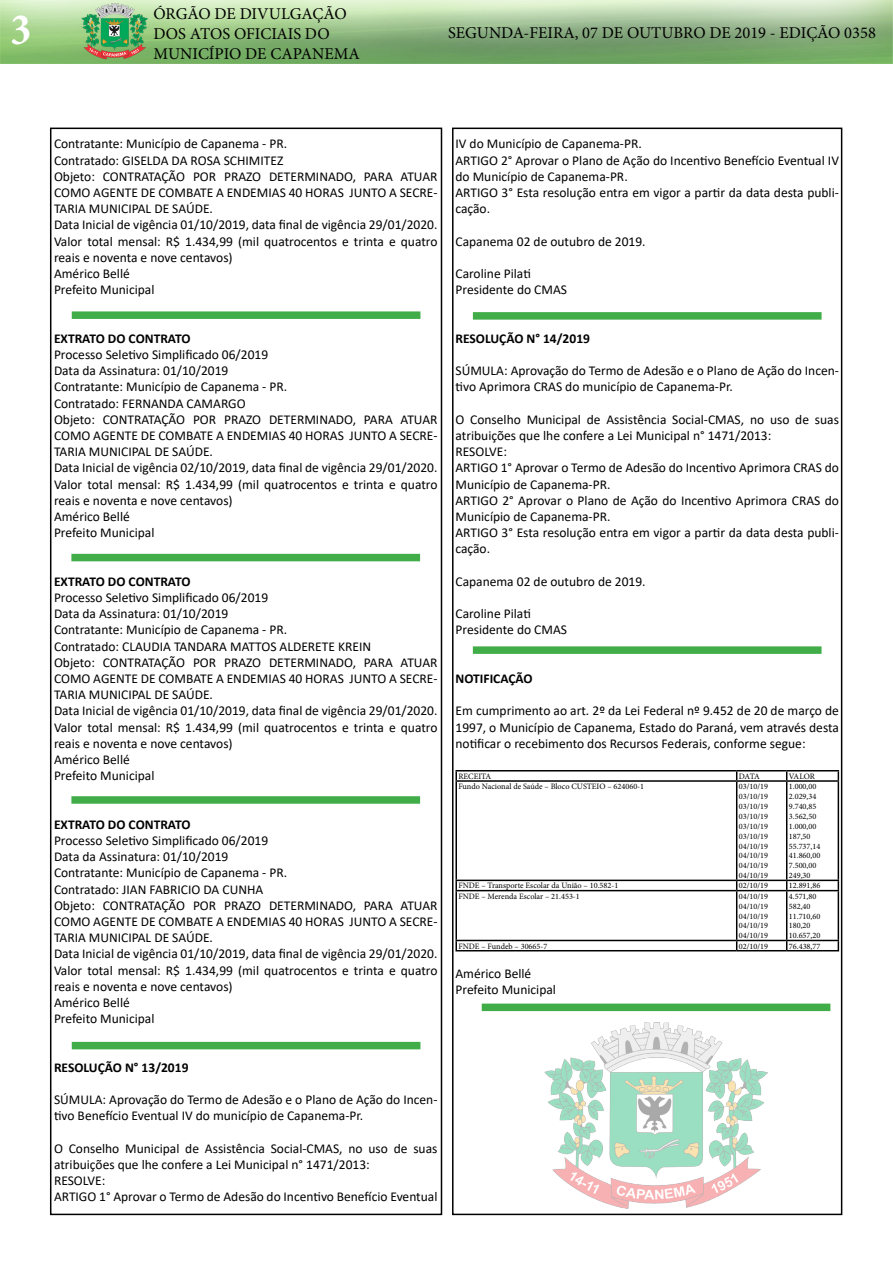
<style>
.page{position:relative;width:893px;height:1263px;background:#fff}
.page>*{position:absolute;margin:0;border:0;box-sizing:border-box;transform-origin:0 0}
.t1{font:700 condensed 45px "Minion Pro";color:#fff}
.t2{font:16.5px/19.8px "Minion Pro";color:#000}
.t3{font:13.5px/16.2px "Calibri";color:#000}
.t4{font:700 13.5px "Calibri";color:#000}
.t5{font:8.25px/9.9px "Minion Pro";color:#000;text-align:justify}
</style>
<div class="page">
<div style="left:50px;top:128px;width:392px;height:1087px;border:2px solid #000"></div>
<img style="left:0;top:0;width:893px;height:64px">
<div style="left:452px;top:128px;width:390px;height:1087px;border:2px solid #000"></div>
<hr style="left:455px;top:770px;width:282px;height:1px;background:#000">
<svg style="left:455px;top:771px;width:2px;height:9px"></svg>
<hr style="left:737px;top:770px;width:50px;height:1px;background:#000">
<hr style="left:787px;top:770px;width:52px;height:1px;background:#000">
<hr style="left:455px;top:780px;width:282px;height:2px;background:#000">
<hr style="left:455px;top:782px;width:2px;height:98px;background:#000">
<hr style="left:737px;top:780px;width:50px;height:2px;background:#000">
<hr style="left:736px;top:782px;width:1px;height:98px;background:#000">
<hr style="left:787px;top:780px;width:52px;height:2px;background:#000">
<hr style="left:786px;top:782px;width:1px;height:98px;background:#000">
<hr style="left:838px;top:782px;width:1px;height:98px;background:#000">
<hr style="left:455px;top:880px;width:282px;height:1px;background:#000">
<svg style="left:455px;top:881px;width:2px;height:9px"></svg>
<hr style="left:737px;top:880px;width:50px;height:1px;background:#000">
<hr style="left:787px;top:880px;width:52px;height:1px;background:#000">
<hr style="left:455px;top:890px;width:282px;height:1px;background:#000">
<hr style="left:455px;top:891px;width:2px;height:49px;background:#000">
<hr style="left:737px;top:890px;width:50px;height:1px;background:#000">
<hr style="left:736px;top:891px;width:1px;height:49px;background:#000">
<hr style="left:787px;top:890px;width:52px;height:1px;background:#000">
<hr style="left:786px;top:891px;width:1px;height:49px;background:#000">
<hr style="left:838px;top:891px;width:1px;height:49px;background:#000">
<hr style="left:455px;top:940px;width:282px;height:1px;background:#000">
<svg style="left:455px;top:941px;width:2px;height:9px"></svg>
<hr style="left:737px;top:940px;width:50px;height:1px;background:#000">
<hr style="left:787px;top:940px;width:52px;height:1px;background:#000">
<hr style="left:455px;top:950px;width:282px;height:1px;background:#000">
<hr style="left:737px;top:950px;width:50px;height:1px;background:#000">
<hr style="left:787px;top:950px;width:52px;height:1px;background:#000">
<div style="left:473px;top:312px;width:349px;height:8px;background:#41ad49"></div>
<div style="left:72px;top:311px;width:348px;height:8px;background:#41ad49"></div>
<div style="left:71px;top:554px;width:349px;height:7px;background:#41ad49"></div>
<div style="left:72px;top:1042px;width:348px;height:7px;background:#41ad49"></div>
<div style="left:71px;top:796px;width:349px;height:8px;background:#41ad49"></div>
<div style="left:473px;top:646px;width:348px;height:8px;background:#41ad49"></div>
<div style="left:482px;top:1003px;width:348px;height:8px;background:#41ad49"></div>
<img style="left:545px;top:1022px;width:222px;height:187px">
<h1 class="t1" style="left:11px;top:-1px;width:22px">3</h1>
<p class="t2" style="left:153px;top:4px;width:208px">ÓRGÃO DE DIVULGAÇÃO<br>DOS ATOS OFICIAIS DO<br>MUNICÍPIO DE CAPANEMA</p>
<p class="t2" style="left:448px;top:23px;width:429px">SEGUNDA-FEIRA, 07 DE OUTUBRO DE 2019 - EDIÇÃO 0358</p>
<p class="t3" style="left:54px;top:135px;width:385px">Contratante: Município de Capanema - PR.<br>Contratado: GISELDA DA ROSA SCHIMITEZ<br>Objeto: CONTRATAÇÃO POR PRAZO DETERMINADO, PARA ATUAR COMO AGENTE DE COMBATE A ENDEMIAS 40 HORAS JUNTO A SECRE-TARIA MUNICIPAL DE SAÚDE.<br>Data Inicial de vigência 01/10/2019, data final de vigência 29/01/2020.<br>Valor total mensal: R$ 1.434,99 (mil quatrocentos e trinta e quatro reais e noventa e nove centavos)<br>Américo Bellé<br>Prefeito Municipal</p>
<p class="t4" style="left:54px;top:329px;width:138px">EXTRATO DO CONTRATO</p>
<p class="t3" style="left:54px;top:346px;width:385px">Processo Seletivo Simplificado 06/2019<br>Data da Assinatura: 01/10/2019<br>Contratante: Município de Capanema - PR.<br>Contratado: FERNANDA CAMARGO<br>Objeto: CONTRATAÇÃO POR PRAZO DETERMINADO, PARA ATUAR COMO AGENTE DE COMBATE A ENDEMIAS 40 HORAS JUNTO A SECRE-TARIA MUNICIPAL DE SAÚDE.<br>Data Inicial de vigência 02/10/2019, data final de vigência 29/01/2020.<br>Valor total mensal: R$ 1.434,99 (mil quatrocentos e trinta e quatro reais e noventa e nove centavos)<br>Américo Bellé<br>Prefeito Municipal</p>
<p class="t4" style="left:54px;top:572px;width:138px">EXTRATO DO CONTRATO</p>
<p class="t3" style="left:54px;top:589px;width:385px">Processo Seletivo Simplificado 06/2019<br>Data da Assinatura: 01/10/2019<br>Contratante: Município de Capanema - PR.<br>Contratado: CLAUDIA TANDARA MATTOS ALDERETE KREIN<br>Objeto: CONTRATAÇÃO POR PRAZO DETERMINADO, PARA ATUAR COMO AGENTE DE COMBATE A ENDEMIAS 40 HORAS JUNTO A SECRE-TARIA MUNICIPAL DE SAÚDE.<br>Data Inicial de vigência 01/10/2019, data final de vigência 29/01/2020.<br>Valor total mensal: R$ 1.434,99 (mil quatrocentos e trinta e quatro reais e noventa e nove centavos)<br>Américo Bellé<br>Prefeito Municipal</p>
<p class="t4" style="left:54px;top:815px;width:138px">EXTRATO DO CONTRATO</p>
<p class="t3" style="left:54px;top:832px;width:385px">Processo Seletivo Simplificado 06/2019<br>Data da Assinatura: 01/10/2019<br>Contratante: Município de Capanema - PR.<br>Contratado: JIAN FABRICIO DA CUNHA<br>Objeto: CONTRATAÇÃO POR PRAZO DETERMINADO, PARA ATUAR COMO AGENTE DE COMBATE A ENDEMIAS 40 HORAS JUNTO A SECRE-TARIA MUNICIPAL DE SAÚDE.<br>Data Inicial de vigência 01/10/2019, data final de vigência 29/01/2020.<br>Valor total mensal: R$ 1.434,99 (mil quatrocentos e trinta e quatro reais e noventa e nove centavos)<br>Américo Bellé<br>Prefeito Municipal</p>
<p class="t4" style="left:54px;top:1058px;width:136px">RESOLUÇÃO N° 13/2019</p>
<p class="t3" style="left:54px;top:1091px;width:385px">SÚMULA: Aprovação do Termo de Adesão e o Plano de Ação do Incen&shy;tivo Benefício Eventual IV do município de Capanema-Pr.</p>
<p class="t3" style="left:54px;top:1140px;width:385px">O Conselho Municipal de Assistência Social-CMAS, no uso de suas atribuições que lhe confere a Lei Municipal n° 1471/2013:<br>RESOLVE:<br>ARTIGO 1° Aprovar o Termo de Adesão do Incentivo Benefício Eventual</p>
<p class="t3" style="left:455px;top:135px;width:385px">IV do Município de Capanema-PR.<br>ARTIGO 2° Aprovar o Plano de Ação do Incentivo Benefício Eventual IV do Município de Capanema-PR.<br>ARTIGO 3° Esta resolução entra em vigor a partir da data desta publi&shy;cação.</p>
<p class="t3" style="left:455px;top:233px;width:192px">Capanema 02 de outubro de 2019.</p>
<p class="t3" style="left:455px;top:265px;width:113px">Caroline Pilati<br>Presidente do CMAS</p>
<p class="t4" style="left:455px;top:329px;width:136px">RESOLUÇÃO N° 14/2019</p>
<p class="t3" style="left:455px;top:362px;width:385px">SÚMULA: Aprovação do Termo de Adesão e o Plano de Ação do Incen&shy;tivo Aprimora CRAS do município de Capanema-Pr.</p>
<p class="t3" style="left:455px;top:411px;width:385px">O Conselho Municipal de Assistência Social-CMAS, no uso de suas atribuições que lhe confere a Lei Municipal n° 1471/2013:<br>RESOLVE:<br>ARTIGO 1° Aprovar o Termo de Adesão do Incentivo Aprimora CRAS do Município de Capanema-PR.<br>ARTIGO 2° Aprovar o Plano de Ação do Incentivo Aprimora CRAS do Município de Capanema-PR.<br>ARTIGO 3° Esta resolução entra em vigor a partir da data desta publi&shy;cação.</p>
<p class="t3" style="left:455px;top:573px;width:192px">Capanema 02 de outubro de 2019.</p>
<p class="t3" style="left:455px;top:605px;width:113px">Caroline Pilati<br>Presidente do CMAS</p>
<p class="t4" style="left:455px;top:669px;width:79px">NOTIFICAÇÃO</p>
<p class="t3" style="left:455px;top:702px;width:385px;text-align:justify">Em cumprimento ao art. 2º da Lei Federal nº 9.452 de 20 de março de 1997, o Município de Capanema, Estado do Paraná, vem através desta notificar o recebimento dos Recursos Federais, conforme segue:</p>
<p class="t5" style="left:458px;top:771px;width:34px">RECEITA</p>
<p class="t5" style="left:739px;top:771px;width:23px">DATA</p>
<p class="t5" style="left:789px;top:771px;width:28px">VALOR</p>
<p class="t5" style="left:458px;top:781px;width:187px">Fundo Nacional de Saúde – Bloco CUSTEIO – 624060-1</p>
<p class="t5" style="left:739px;top:781px;width:31px">03/10/19<br>03/10/19<br>03/10/19<br>03/10/19<br>03/10/19<br>03/10/19<br>04/10/19<br>04/10/19<br>04/10/19<br>04/10/19</p>
<p class="t5" style="left:789px;top:781px;width:33px;text-align:left">1.000,00<br>2.029,34<br>9.740,85<br>3.562,50<br>1.000,00<br>187,50<br>55.737,14<br>41.860,00<br>7.500,00<br>249,30</p>
<p class="t5" style="left:458px;top:881px;width:161px">FNDE – Transporte Escolar da União – 10.582-1</p>
<p class="t5" style="left:739px;top:881px;width:31px">02/10/19</p>
<p class="t5" style="left:789px;top:881px;width:33px">12.891,86</p>
<p class="t5" style="left:458px;top:891px;width:123px">FNDE – Merenda Escolar – 21.453-1</p>
<p class="t5" style="left:739px;top:891px;width:31px">04/10/19<br>04/10/19<br>04/10/19<br>04/10/19<br>04/10/19</p>
<p class="t5" style="left:789px;top:891px;width:33px;text-align:left">4.571,80<br>582,40<br>11.710,60<br>180,20<br>10.657,20</p>
<p class="t5" style="left:458px;top:941px;width:91px">FNDE – Fundeb – 30665-7</p>
<p class="t5" style="left:739px;top:941px;width:31px">02/10/19</p>
<p class="t5" style="left:789px;top:941px;width:33px">76.438,77</p>
<p class="t3" style="left:455px;top:965px;width:102px">Américo Bellé<br>Prefeito Municipal</p>
</div>
